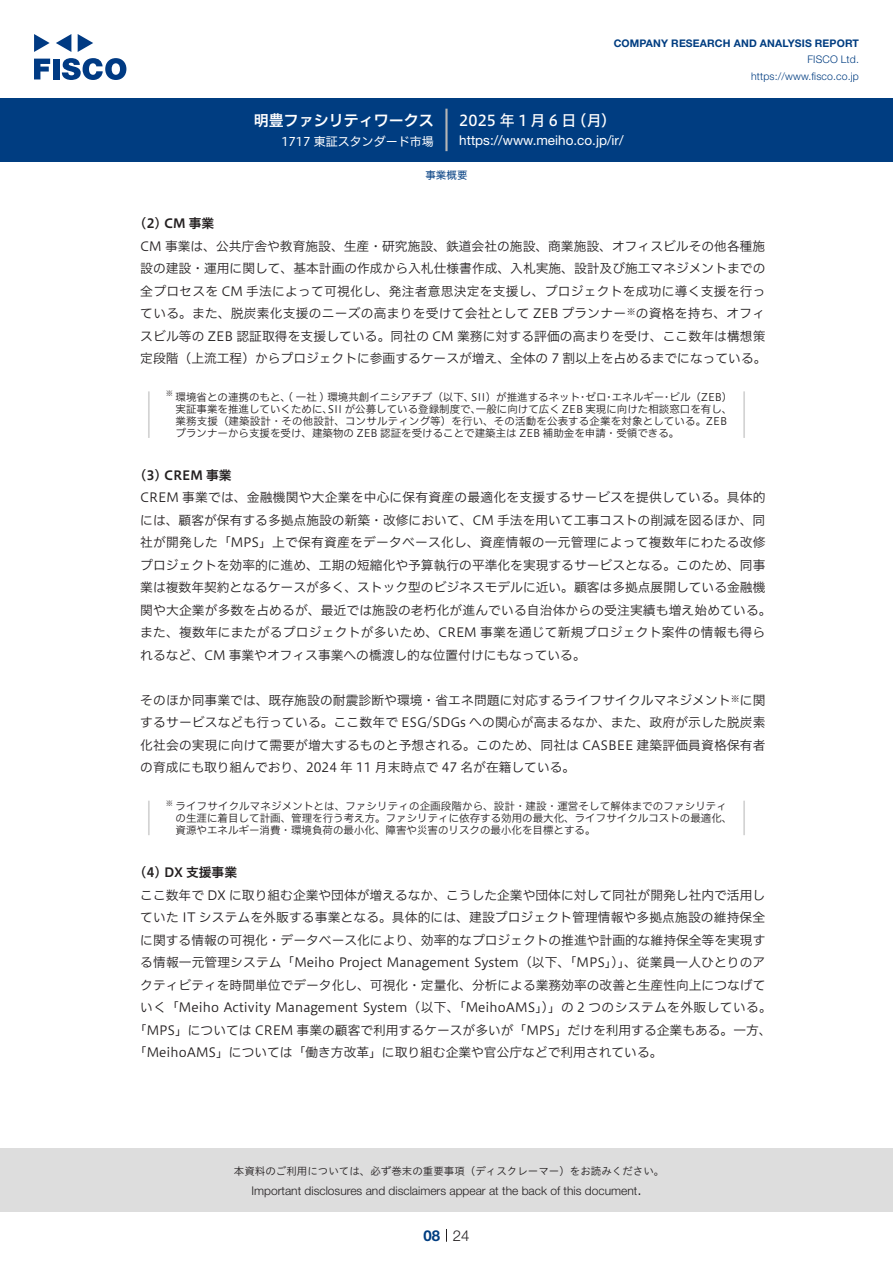
<style>
.page{position:relative;width:893px;height:1263px;background:#fff}
.page>*{position:absolute;margin:0;border:0;box-sizing:border-box;transform-origin:0 0}
.t1{font:15px "Hiragino UD Sans F Std N W5";letter-spacing:.21em;color:#fff}
.t2{font:15px "Hiragino UD Sans F Std N W6";color:#fff}
.t3{font:300 15px "Helvetica Neue LT Std";color:#231f20}
.t4{font:700 15px "Helvetica Neue LT Std";color:#003d81}
.t5{font:13.5px "Helvetica Neue LT Std";color:#fff}
.本文3mm{font:12.75px/22.5px "Hiragino UD Sans F Std N W3";color:#231f20}
.小タイトル3mm{font:12.75px "Hiragino UD Sans F Std N W6";color:#231f20}
.t6{font:300 12px "Helvetica Neue LT Std";color:#231f20}
.t7{font:12px "Hiragino UD Sans F Std N W4";color:#fff}
.t8{font:10.5px/12px "Hiragino UD Sans F Std N W3";color:#231f20}
.t9{font:10.5px "Hiragino UD Sans Std W3";color:#231f20}
.t10{font:700 10.5px "Helvetica Neue LT Std";letter-spacing:.015em;color:#003d81}
.t11{font:300 10.5px/16.5px "Helvetica Neue LT Std";letter-spacing:.015em;color:#003d81;text-align:right}
.ヘッダー{font:10.5px "Hiragino UD Sans F Std N W4";color:#003d81}
.本文3mm-2{font:8.85px "Hiragino UD Sans F Std N W3";color:#231f20}
.t12{font:7.35px "Hiragino UD Sans F Std N W3";color:#231f20}
</style>
<div class="page">
<div style="left:0;top:1148px;width:893px;height:64px;background:#ddd"></div>
<svg style="left:34px;top:59px;width:16px;height:20px"></svg>
<div style="left:53px;top:59px;width:6px;height:20px;background:#003a83"></div>
<svg style="left:62px;top:58px;width:64px;height:22px"></svg>
<svg style="left:34px;top:34px;width:16px;height:18px"></svg>
<svg style="left:78px;top:34px;width:15px;height:18px"></svg>
<svg style="left:56px;top:34px;width:15px;height:18px"></svg>
<div style="left:0;top:98px;width:893px;height:64px;background:#003d81"></div>
<hr style="left:445px;top:109px;width:3px;height:42px;background:#b5b5b6">
<svg style="left:446px;top:1229px;width:1px;height:13px"></svg>
<hr style="left:148px;top:391px;width:2px;height:47px;background:#d3d3d3">
<hr style="left:743px;top:391px;width:2px;height:47px;background:#d3d3d3">
<hr style="left:148px;top:801px;width:2px;height:34px;background:#d3d3d3">
<hr style="left:743px;top:801px;width:2px;height:34px;background:#d3d3d3">
<p class="t2" style="left:254px;top:109px;width:182px">明豊ファシリティワークス</p>
<p class="t7" style="left:281px;top:132px;width:154px">1717 東証スタンダード市場</p>
<p class="t10" style="left:614px;top:37px;width:247px">COMPANY RESEARCH AND ANALYSIS REPORT</p>
<p class="t11" style="left:751px;top:51px;width:109px">FISCO Ltd. https://www.fisco.co j p.</p>
<p class="t1" style="left:459px;top:109px;width:119px">2025年1月6日</p>
<p class="t1" style="left:572px;top:109px;width:46px">（月(</p>
<p class="t5" style="left:459px;top:132px;width:166px">https://www.meiho. c o j p. /i r/</p>
<p class="ヘッダー" style="left:425px;top:167px;width:43px">事業概要</p>
<p class="小タイトル3mm" style="left:140px;top:214px;width:76px">2( ) CM 事業</p>
<p class="本文3mm" style="left:140px;top:234px;width:627px;text-align:right">CM 事業は、公共庁舎や教育施設、生産・研究施設、鉄道会社の施設、商業施設、オフィスビルその他各種施設の建設・運用に関して、基本計画の作成から入札仕様書作成、入札実施、設計及び施工マネジメントまでの全プロセスを CM 手法によって可視化し、発注者意思決定を支援し、プロジェクトを成功に導く支援を行っの資格を持ち、オフィ</p>
<p class="本文3mm" style="left:140px;top:301px;width:628px">ている。また、脱炭素化支援のニーズの高まりを受けて会社として ZEB プランナー<br>スビル等の ZEB 認証取得を支援している。同社の CM 業務に対する評価の高まりを受け、ここ数年は構想策定段階（上流工程）からプロジェクトに参画するケースが増え、全体の 7 割以上を占めるまでになっている。</p>
<p class="t8" style="left:669px;top:390px;width:64px">ビル（ZEB(</p>
<p class="本文3mm-2" style="left:627px;top:305px;width:10px">※</p>
<p class="t12" style="left:166px;top:388px;width:9px">※</p>
<p class="t8" style="left:176px;top:390px;width:300px">環境省との連携のもと、( 一社 ) 環境共創イニシアチブ（以下、</p>
<p class="t8" style="left:585px;top:390px;width:22px">ゼロ</p>
<p class="t8" style="left:612px;top:390px;width:54px">エネルギー</p>
<p class="t8" style="left:471px;top:390px;width:111px">SII）が推進するネット</p>
<p class="t8" style="left:578px;top:390px;width:12px">・</p>
<p class="t8" style="left:604px;top:390px;width:12px">・</p>
<p class="t8" style="left:662px;top:390px;width:12px">・</p>
<p class="t8" style="left:328px;top:402px;width:155px">SII が公募している登録制度で、</p>
<p class="t8" style="left:476px;top:402px;width:258px">一般に向けて広く ZEB 実現に向けた相談窓口を有し、</p>
<p class="t8" style="left:176px;top:402px;width:553px">実証事業を推進していくために、<br>業務支援（建築設計・その他設計、コンサルティング等）を行い、その活動を公表する企業を対象としている。ZEBプランナーから支援を受け、建築物の ZEB 認証を受けることで建築主は ZEB 補助金を申請・受領できる。</p>
<p class="小タイトル3mm" style="left:140px;top:465px;width:93px">3( ) CREM 事業</p>
<p class="本文3mm" style="left:140px;top:486px;width:633px">CREM 事業では、金融機関や大企業を中心に保有資産の最適化を支援するサービスを提供している。具体的には、顧客が保有する多拠点施設の新築・改修において、CM 手法を用いて工事コストの削減を図るほか、同社が開発した「MPS」上で保有資産をデータベース化し、資産情報の一元管理によって複数年にわたる改修プロジェクトを効率的に進め、工期の短縮化や予算執行の平準化を実現するサービスとなる。このため、同事業は複数年契約となるケースが多く、ストック型のビジネスモデルに近い。顧客は多拠点展開している金融機関や大企業が多数を占めるが、最近では施設の老朽化が進んでいる自治体からの受注実績も増え始めている。また、複数年にまたがるプロジェクトが多いため、CREM 事業を通じて新規プロジェクト案件の情報も得られるなど、CM 事業やオフィス事業への橋渡し的な位置付けにもなっている。</p>
<p class="本文3mm" style="left:740px;top:688px;width:27px">に関</p>
<p class="本文3mm" style="left:140px;top:688px;width:627px">そのほか同事業では、既存施設の耐震診断や環境・省エネ問題に対応するライフサイクルマネジメント<br>するサービスなども行っている。ここ数年で ESG/SDGs への関心が高まるなか、また、政府が示した脱炭素化社会の実現に向けて需要が増大するものと予想される。このため、同社は CASBEE 建築評価員資格保有者の育成にも取り組んでおり、2024 年 11 月末時点で 47 名が在籍している。</p>
<p class="t8" style="left:176px;top:799px;width:553px">ライフサイクルマネジメントとは、ファシリティの企画段階から、設計・建設・運営そして解体までのファシリティ</p>
<p class="本文3mm-2" style="left:731px;top:692px;width:10px">※</p>
<p class="t12" style="left:166px;top:797px;width:9px">※</p>
<p class="t8" style="left:176px;top:811px;width:558px">の生涯に着目して計画、管理を行う考え方。ファシリティに依存する効用の最大化、ライフサイクルコストの最適化、資源やエネルギー消費・環境負荷の最小化、障害や災害のリスクの最小化を目標とする。</p>
<p class="小タイトル3mm" style="left:140px;top:862px;width:98px">4( ) DX 支援事業</p>
<p class="本文3mm" style="left:140px;top:883px;width:626px">ここ数年で DX に取り組む企業や団体が増えるなか、こうした企業や団体に対して同社が開発し社内で活用し</p>
<p class="本文3mm" style="left:140px;top:905px;width:626px">ていた IT システムを外販する事業となる。具体的には、建設プロジェクト管理情報や多拠点施設の維持保全</p>
<p class="本文3mm" style="left:140px;top:928px;width:627px">に関する情報の可視化・データベース化により、効率的なプロジェクトの推進や計画的な維持保全等を実現す</p>
<p class="本文3mm" style="left:140px;top:950px;width:627px">る情報一元管理システム「Meiho Project Management System（以下、「MPS」）」、従業員一人ひとりのア</p>
<p class="本文3mm" style="left:140px;top:973px;width:627px">クティビティを時間単位でデータ化し、可視化・定量化、分析による業務効率の改善と生産性向上につなげて</p>
<p class="本文3mm" style="left:140px;top:995px;width:633px">いく「Meiho Activity Management System（以下、「MeihoAMS」）」の 2 つのシステムを外販している。</p>
<p class="本文3mm" style="left:134px;top:1018px;width:639px">「MPS」については CREM 事業の顧客で利用するケースが多いが「MPS」だけを利用する企業もある。一方、</p>
<p class="本文3mm" style="left:134px;top:1040px;width:530px">「MeihoAMS」については「働き方改革」に取り組む企業や官公庁などで利用されている。</p>
<p class="t9" style="left:234px;top:1163px;width:432px">本資料のご利用については、必ず巻末の重要事項（ディスクレーマー）をお読みください。</p>
<p class="t3" style="left:637px;top:1180px;width:6px">.</p>
<p class="t6" style="left:251px;top:1183px;width:387px">Important disclosures and disclaimers appear at the back of this document</p>
<p class="t4" style="left:423px;top:1226px;width:18px">08</p>
<p class="t3" style="left:453px;top:1226px;width:18px">24</p>
</div>
